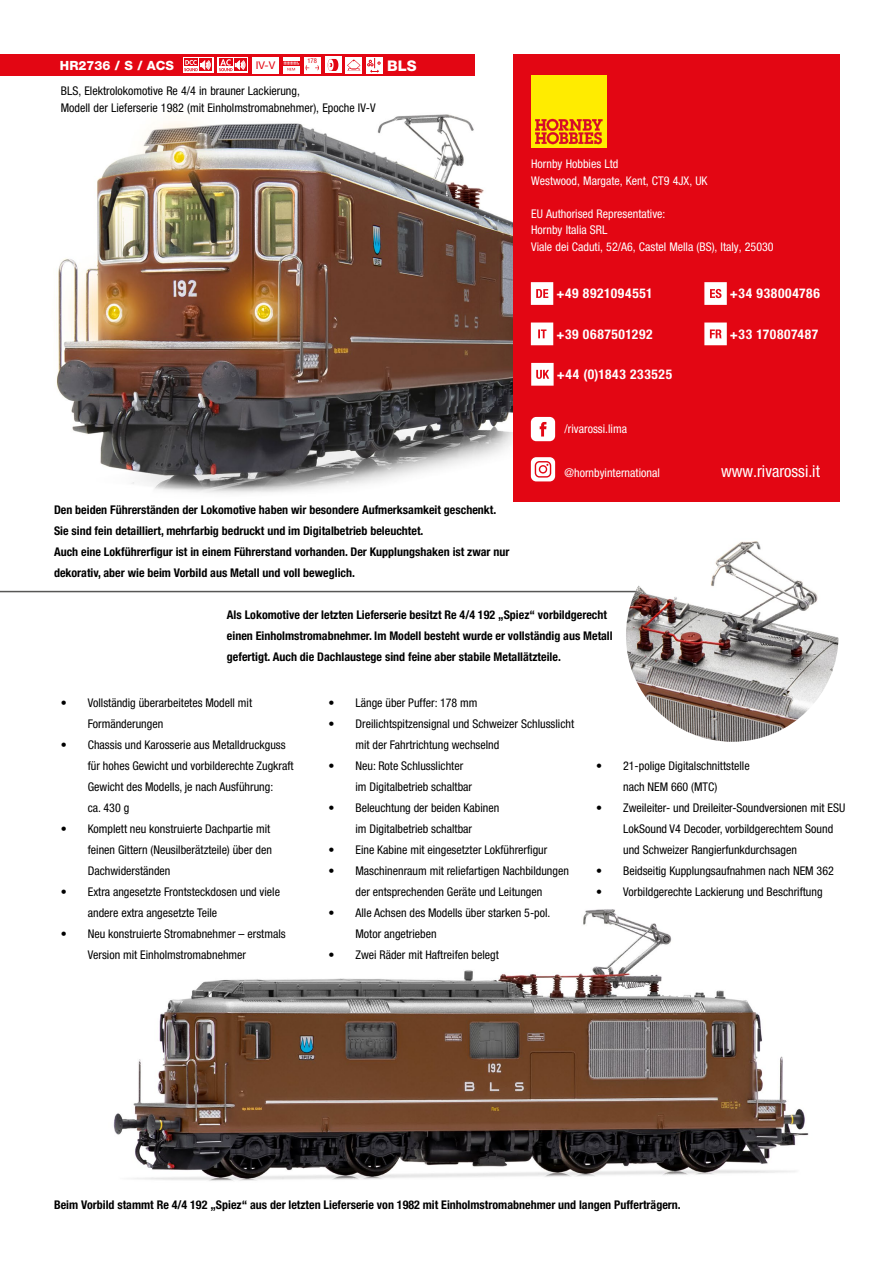
<style>
.page{position:relative;width:893px;height:1263px;background:#fff}
.page>*{position:absolute;margin:0;border:0;box-sizing:border-box;transform-origin:0 0}
.t1{font:condensed 16.5px "Helvetica Neue LT Std";color:#fff}
.t2{font:800 14.7px "Helvetica Neue LT Std";color:#fff}
.t3{font:700 condensed 13.5px "Helvetica Neue LT Std";letter-spacing:.05em;color:#fff}
.t4{font:800 12.75px "Helvetica Neue LT Std";color:#fff}
.t5{font:condensed 12px/21px "Helvetica Neue LT Std";color:#000}
.t6{font:700 condensed 12px/21px "Helvetica Neue LT Std";color:#000}
.t7{font:condensed 12px/16.5px "Helvetica Neue LT Std";color:#fff}
.t8{font:10.65px "Helvetica Neue LT Std";color:#e30613}
.t9{font:condensed 6.75px "Helvetica Neue LT Std";color:#e30613}
</style>
<div class="page">
<img style="left:56px;top:114px;width:457px;height:380px">
<img style="left:113px;top:909px;width:696px;height:272px">
<div style="left:0;top:54px;width:475px;height:21px;background:#e30613"></div>
<svg style="left:183px;top:57px;width:30px;height:16px"></svg>
<div style="left:184px;top:59px;width:14px;height:7px;background:#e30613"></div>
<div style="left:199px;top:59px;width:13px;height:12px;background:#e30613"></div>
<svg style="left:184px;top:60px;width:27px;height:11px"></svg>
<svg style="left:218px;top:57px;width:30px;height:16px"></svg>
<svg style="left:245px;top:59px;width:1px;height:12px"></svg>
<svg style="left:219px;top:59px;width:26px;height:12px"></svg>
<div style="left:252px;top:57px;width:27px;height:16px;background:#fff"></div>
<div style="left:283px;top:57px;width:17px;height:16px;background:#fff"></div>
<svg style="left:283px;top:61px;width:16px;height:4px"></svg>
<svg style="left:284px;top:62px;width:15px;height:9px"></svg>
<div style="left:304px;top:57px;width:16px;height:16px;background:#fff"></div>
<svg style="left:315px;top:65px;width:4px;height:5px"></svg>
<svg style="left:325px;top:57px;width:16px;height:16px"></svg>
<svg style="left:328px;top:59px;width:10px;height:12px"></svg>
<svg style="left:346px;top:57px;width:16px;height:16px"></svg>
<svg style="left:347px;top:60px;width:13px;height:10px"></svg>
<div style="left:366px;top:57px;width:17px;height:16px;background:#fff"></div>
<svg style="left:367px;top:58px;width:13px;height:15px"></svg>
<div style="left:513px;top:54px;width:327px;height:448px;background:#e30613"></div>
<div style="left:531px;top:75px;width:76px;height:73px;background:#ffec00"></div>
<svg style="left:535px;top:119px;width:68px;height:25px"></svg>
<svg style="left:531px;top:417px;width:24px;height:24px"></svg>
<svg style="left:531px;top:457px;width:24px;height:24px"></svg>
<svg style="left:531px;top:282px;width:22px;height:23px"></svg>
<svg style="left:704px;top:282px;width:23px;height:23px"></svg>
<svg style="left:704px;top:322px;width:23px;height:23px"></svg>
<svg style="left:531px;top:322px;width:22px;height:23px"></svg>
<svg style="left:531px;top:363px;width:23px;height:23px"></svg>
<hr style="left:0;top:591px;width:638px;height:1px;background:#575756">
<img style="left:626px;top:529px;width:212px;height:213px;border-radius:106px">
<p class="t9" style="left:307px;top:57px;width:11px">178</p>
<p class="t2" style="left:387px;top:57px;width:31px">BLS</p>
<p class="t5" style="left:61px;top:83px;width:316px;line-height:16.5px">BLS, Elektrolokomotive Re 4/4 in brauner Lackierung,<br>Modell der Lieferserie 1982 (mit Einholmstromabnehmer), Epoche IV-V</p>
<p class="t4" style="left:60px;top:58px;width:116px">HR2736 / S / ACS</p>
<p class="t8" style="left:256px;top:58px;width:21px">IV-V</p>
<p class="t7" style="left:531px;top:156px;width:178px">Hornby Hobbies Ltd<br>Westwood, Margate, Kent, CT9 4JX, UK</p>
<p class="t7" style="left:531px;top:205px;width:244px">EU Authorised Representative:<br>Hornby Italia SRL<br>Viale dei Caduti, 52/A6, Castel Mella (BS), Italy, 25030</p>
<p class="t3" style="left:556px;top:285px;width:98px">+49 8921094551</p>
<p class="t3" style="left:730px;top:285px;width:92px">+34 938004786</p>
<p class="t3" style="left:556px;top:326px;width:98px">+39 0687501292</p>
<p class="t3" style="left:730px;top:326px;width:90px">+33 170807487</p>
<p class="t3" style="left:557px;top:366px;width:117px">+44 (0)1843 233525</p>
<p class="t7" style="left:565px;top:420px;width:64px">/rivarossi.lima</p>
<p class="t7" style="left:565px;top:465px;width:97px">@hornbyinternational</p>
<h1 class="t1" style="left:721px;top:462px;width:100px">www.rivarossi.it</h1>
<p class="t6" style="left:54px;top:499px;width:457px">Den beiden Führerständen der Lokomotive haben wir besondere Aufmerksamkeit geschenkt.<br>Sie sind fein detailliert, mehrfarbig bedruckt und im Digitalbetrieb beleuchtet.<br>Auch eine Lokführerfigur ist in einem Führerstand vorhanden. Der Kupplungshaken ist zwar nur dekorativ, aber wie beim Vorbild aus Metall und voll beweglich.</p>
<p class="t6" style="left:227px;top:604px;width:387px">Als Lokomotive der letzten Lieferserie besitzt Re 4/4 192 „Spiez“ vorbildgerecht einen Einholmstromabnehmer. Im Modell besteht wurde er vollständig aus Metall gefertigt. Auch die Dachlaustege sind feine aber stabile Metallätzteile.</p>
<p class="t5" style="left:88px;top:692px;width:166px;text-indent:-27px">• Vollständig überarbeitetes Modell mit<br>Formänderungen</p>
<p class="t5" style="left:88px;top:734px;width:207px;text-indent:-27px">• Chassis und Karosserie aus Metalldruckguss für hohes Gewicht und vorbilderechte Zugkraft Gewicht des Modells, je nach Ausführung:<br>ca. 430 g</p>
<p class="t5" style="left:88px;top:818px;width:186px;text-indent:-27px">• Komplett neu konstruierte Dachpartie mit feinen Gittern (Neusilberätzteile) über den<br>Dachwiderständen</p>
<p class="t5" style="left:88px;top:881px;width:194px;text-indent:-27px">• Extra angesetzte Frontsteckdosen und viele andere extra angesetzte Teile</p>
<p class="t5" style="left:88px;top:923px;width:199px;text-indent:-27px">• Neu konstruierte Stromabnehmer – erstmals<br>Version mit Einholmstromabnehmer</p>
<p class="t5" style="left:328px;top:692px;width:151px">• Länge über Puffer: 178 mm</p>
<p class="t5" style="left:355px;top:713px;width:220px;text-indent:-27px">• Dreilichtspitzensignal und Schweizer Schlusslicht mit der Fahrtrichtung wechselnd</p>
<p class="t5" style="left:355px;top:755px;width:118px;text-indent:-27px">• Neu: Rote Schlusslichter im Digitalbetrieb schaltbar</p>
<p class="t5" style="left:328px;top:797px;width:172px;text-align:center">• Beleuchtung der beiden Kabinen im Digitalbetrieb schaltbar</p>
<p class="t5" style="left:328px;top:839px;width:220px">• Eine Kabine mit eingesetzter Lokführerfigur</p>
<p class="t5" style="left:328px;top:860px;width:242px;text-align:center">• Maschinenraum mit reliefartigen Nachbildungen der entsprechenden Geräte und Leitungen</p>
<p class="t5" style="left:355px;top:902px;width:196px;text-indent:-27px">• Alle Achsen des Modells über starken 5-pol.<br>Motor angetrieben</p>
<p class="t5" style="left:328px;top:944px;width:172px">• Zwei Räder mit Haftreifen belegt</p>
<p class="t5" style="left:596px;top:755px;width:155px;text-align:center">• 21-polige Digitalschnittstelle nach NEM 660 (MTC)</p>
<p class="t5" style="left:623px;top:797px;width:224px;text-indent:-27px">• Zweileiter- und Dreileiter-Soundversionen mit ESU<br>LokSound V4 Decoder, vorbildgerechtem Sound und Schweizer Rangierfunkdurchsagen</p>
<p class="t5" style="left:596px;top:860px;width:239px">• Beidseitig Kupplungsaufnahmen nach NEM 362</p>
<p class="t5" style="left:596px;top:881px;width:228px">• Vorbildgerechte Lackierung und Beschriftung</p>
<p class="t6" style="left:54px;top:1194px;width:628px">Beim Vorbild stammt Re 4/4 192 „Spiez“ aus der letzten Lieferserie von 1982 mit Einholmstromabnehmer und langen Pufferträgern.</p>
</div>
